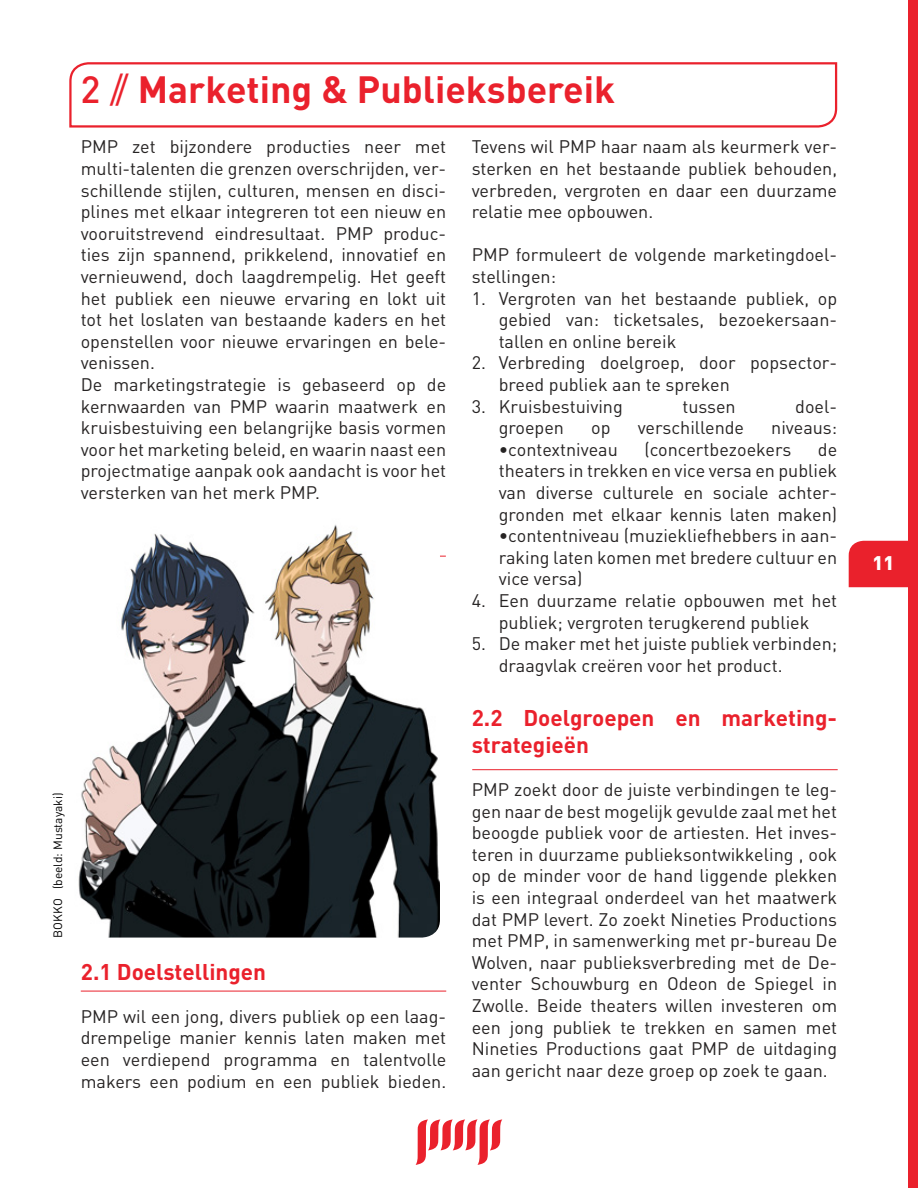
<style>
.page{position:relative;width:918px;height:1188px;background:#fff}
.page>*{position:absolute;margin:0;border:0;box-sizing:border-box;transform-origin:0 0}
.t1{font:700 37.5px "DIN Pro";color:#ea212c}
.t2{font:700 22.5px/27px "DIN Pro";color:#ea212c}
.t3{font:900 19.5px "DIN Pro";color:#fff}
.t4{font:18px/21.6px "DIN Pro";color:#262323;text-align:justify}
.t5{font:12px "DIN Pro";color:#000}
.s1{font-weight:500}
.s2{font-weight:400}
</style>
<div class="page">
<svg style="left:416px;top:1119px;width:86px;height:46px"></svg>
<div style="left:849px;top:541px;width:60px;height:46px;background:#ea212c"></div>
<div style="left:909px;top:0;width:9px;height:1188px;background:#ea212c"></div>
<svg style="left:69px;top:62px;width:769px;height:66px"></svg>
<hr style="left:80px;top:556px;width:366px;height:1px;background:#ea212c">
<hr style="left:472px;top:769px;width:366px;height:1px;background:#ea212c">
<hr style="left:81px;top:991px;width:365px;height:1px;background:#ea212c">
<img style="left:78px;top:524px;width:362px;height:414px">
<p class="t5" style="left:50px;top:938px;width:146px;rotate:-90deg">BOKKO (beeld: Mustayaki)</p>
<h1 class="t1" style="left:80px;top:64px;width:536px"><span class="s1">2</span> <span class="s2">//</span> Marketing &amp; Publieksbereik</h1>
<p class="t4" style="left:81px;top:135px;width:367px;text-align:left">PMP zet bijzondere producties neer met multi-talenten die grenzen overschrijden, ver&shy;schillende stijlen, culturen, mensen en disci&shy;plines met elkaar integreren tot een nieuw en vooruitstrevend eindresultaat. PMP produc&shy;ties zijn spannend, prikkelend, innovatief en vernieuwend, doch laagdrempelig. Het geeft het publiek een nieuwe ervaring en lokt uit tot het loslaten van bestaande kaders en het openstellen voor nieuwe ervaringen en bele&shy;venissen.<br>De marketingstrategie is gebaseerd op de kernwaarden van PMP waarin maatwerk en kruisbestuiving een belangrijke basis vormen voor het marketing beleid, en waarin naast een projectmatige aanpak ook aandacht is voor het versterken van het merk PMP.</p>
<p class="t4" style="left:472px;top:135px;width:367px">Tevens wil PMP haar naam als keurmerk ver&shy;sterken en het bestaande publiek behouden, verbreden, vergroten en daar een duurzame relatie mee opbouwen.</p>
<p class="t4" style="left:472px;top:243px;width:367px">PMP formuleert de volgende marketingdoel&shy;stellingen:</p>
<p class="t4" style="left:499px;top:287px;width:340px;text-indent:-27px">1. Vergroten van het bestaande publiek, op gebied van: ticketsales, bezoekersaan&shy;tallen en online bereik</p>
<p class="t4" style="left:499px;top:351px;width:340px;text-indent:-27px">2. Verbreding doelgroep, door popsector&shy;breed publiek aan te spreken</p>
<p class="t4" style="left:472px;top:395px;width:153px">3. Kruisbestuiving</p>
<p class="t4" style="left:682px;top:395px;width:55px">tussen</p>
<p class="t4" style="left:795px;top:395px;width:43px">doel-</p>
<p class="t4" style="left:499px;top:416px;width:67px">groepen</p>
<p class="t4" style="left:591px;top:416px;width:21px">op</p>
<p class="t4" style="left:638px;top:416px;width:108px">verschillende</p>
<p class="t4" style="left:771px;top:416px;width:67px">niveaus:</p>
<p class="t4" style="left:499px;top:438px;width:121px">•contextniveau</p>
<p class="t4" style="left:644px;top:438px;width:149px">(concertbezoekers</p>
<p class="t4" style="left:499px;top:438px;width:340px;text-indent:319px">de theaters in trekken en vice versa en publiek van diverse culturele en sociale achter&shy;gronden met elkaar kennis laten maken)</p>
<p class="t4" style="left:499px;top:524px;width:340px">•contentniveau (muziekliefhebbers in aan&shy;raking laten komen met bredere cultuur en vice versa)</p>
<p class="t4" style="left:472px;top:589px;width:367px;text-align:center">4. Een duurzame relatie opbouwen met het publiek; vergroten terugkerend publiek</p>
<p class="t4" style="left:499px;top:632px;width:340px;text-indent:-27px">5. De maker met het juiste publiek verbinden; draagvlak creëren voor het product.</p>
<p class="t2" style="left:472px;top:703px;width:367px">2.2 Doelgroepen en marketing&shy;strategieën</p>
<p class="t4" style="left:472px;top:778px;width:367px">PMP zoekt door de juiste verbindingen te leg&shy;gen naar de best mogelijk gevulde zaal met het beoogde publiek voor de artiesten. Het inves&shy;teren in duurzame publieksontwikkeling , ook op de minder voor de hand liggende plekken is een integraal onderdeel van het maatwerk dat PMP levert. Zo zoekt Nineties Productions met PMP, in samenwerking met pr-bureau De Wolven, naar publieksverbreding met de De&shy;venter Schouwburg en Odeon de Spiegel in Zwolle. Beide theaters willen investeren om een jong publiek te trekken en samen met Nineties Productions gaat PMP de uitdaging aan gericht naar deze groep op zoek te gaan.</p>
<p class="t2" style="left:81px;top:957px;width:187px">2.1 Doelstellingen</p>
<p class="t4" style="left:81px;top:1005px;width:367px">PMP wil een jong, divers publiek op een laag&shy;drempelige manier kennis laten maken met een verdiepend programma en talentvolle makers een podium en een publiek bieden.</p>
<p class="t3" style="left:873px;top:550px;width:23px">11</p>
</div>
